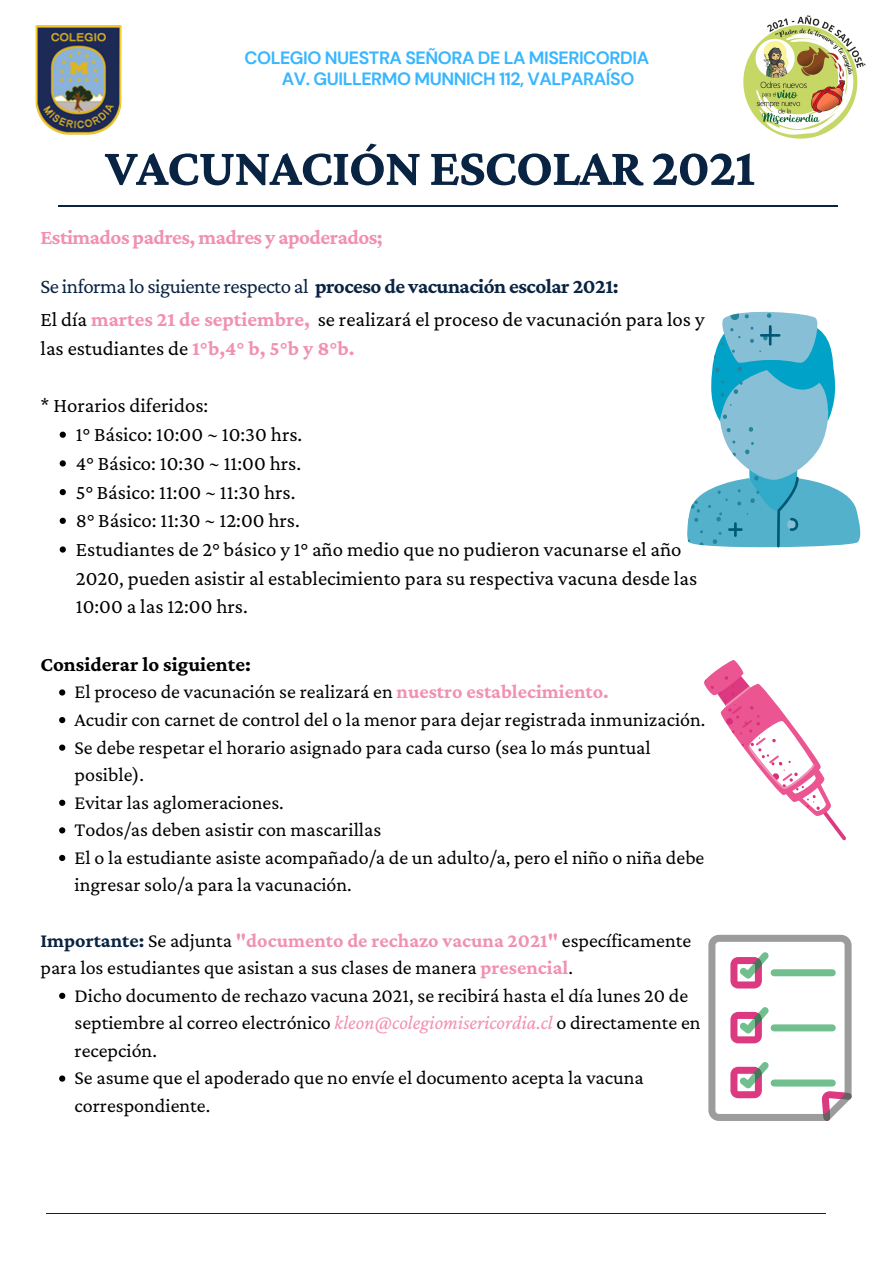
<style>
.page{position:relative;width:893px;height:1263px;background:#fff}
.page>*{position:absolute;margin:0;border:0;box-sizing:border-box;transform-origin:0 0}
.t1{font:700 54px "Crimson Pro";letter-spacing:-.025em;color:#092342}
.t2{font:700 21px "Crimson Pro";letter-spacing:-.025em;color:#092342}
.t3{font:700 21px "Crimson Pro";letter-spacing:-.025em;color:#f190b3}
.t4{font:20.77px/28.7px "Crimson Pro";color:#000}
.t5{font:700 20.77px "Crimson Pro";color:#000}
.t6{font:20.02px/27.6px "Crimson Pro";color:#000}
.t7{font:700 17.77px "DM Sans";letter-spacing:-.025em;color:#38b6ff}
.s1{font-weight:400}
.s2{font-weight:700;color:#f190b3}
.s3{font-weight:700;color:#092342}
.s4{font-style:italic;color:#f190b3}
</style>
<div class="page">
<hr style="left:58px;top:205px;width:780px;height:2px;background:#092342">
<hr style="left:46px;top:1213px;width:780px;height:1px;background:#092342">
<svg style="left:687px;top:311px;width:174px;height:237px"></svg>
<hr style="left:769px;top:325px;width:2px;height:21px;background:#005874">
<hr style="left:760px;top:334px;width:20px;height:3px;background:#005874">
<svg style="left:704px;top:660px;width:142px;height:180px"></svg>
<svg style="left:708px;top:935px;width:143px;height:186px"></svg>
<div style="left:774px;top:969px;width:58px;height:7px;background:#71be8e"></div>
<div style="left:774px;top:1024px;width:58px;height:7px;background:#71be8e"></div>
<div style="left:774px;top:1079px;width:58px;height:7px;background:#71be8e"></div>
<img style="left:35px;top:25px;width:87px;height:110px">
<svg style="left:60px;top:432px;width:6px;height:6px"></svg>
<svg style="left:60px;top:460px;width:6px;height:6px"></svg>
<svg style="left:60px;top:489px;width:6px;height:6px"></svg>
<svg style="left:60px;top:518px;width:6px;height:6px"></svg>
<svg style="left:60px;top:546px;width:6px;height:7px"></svg>
<svg style="left:59px;top:689px;width:6px;height:6px"></svg>
<svg style="left:59px;top:717px;width:6px;height:6px"></svg>
<svg style="left:59px;top:744px;width:6px;height:7px"></svg>
<svg style="left:59px;top:800px;width:6px;height:6px"></svg>
<svg style="left:59px;top:827px;width:6px;height:6px"></svg>
<svg style="left:59px;top:855px;width:6px;height:6px"></svg>
<svg style="left:59px;top:993px;width:6px;height:6px"></svg>
<svg style="left:59px;top:1075px;width:6px;height:7px"></svg>
<img style="left:743px;top:15px;width:123px;height:124px">
<p class="t7" style="left:244px;top:46px;width:406px">COLEGIO NUESTRA SEÑORA DE LA MISERICORDIA</p>
<p class="t7" style="left:282px;top:67px;width:354px">AV. GUILLERMO MUNNICH 112, VALPARAÍSO</p>
<p class="t1" style="left:105px;top:137px;width:651px">VACUNACIÓN ESCOLAR 2021</p>
<p class="t3" style="left:41px;top:225px;width:344px">Estimados padres, madres y apoderados;</p>
<p class="t2" style="left:41px;top:274px;width:579px"><span class="s1">Se informa lo siguiente respecto al</span> proceso de vacunación escolar 2021:</p>
<p class="t4" style="left:41px;top:305px;width:665px">El día <span class="s2">martes 21 de septiembre,</span> se realizará el proceso de vacunación para los y las estudiantes de <span class="s2">1°b,4° b, 5°b y 8°b.</span></p>
<p class="t4" style="left:41px;top:391px;width:169px">* Horarios diferidos:</p>
<p class="t4" style="left:76px;top:420px;width:228px">1° Básico: 10:00 ~ 10:30 hrs.</p>
<p class="t4" style="left:76px;top:448px;width:227px">4° Básico: 10:30 ~ 11:00 hrs.</p>
<p class="t4" style="left:76px;top:477px;width:221px">5° Básico: 11:00 ~ 11:30 hrs.</p>
<p class="t4" style="left:76px;top:506px;width:225px">8° Básico: 11:30 ~ 12:00 hrs.</p>
<p class="t4" style="left:76px;top:534px;width:623px">Estudiantes de 2° básico y 1° año medio que no pudieron vacunarse el año<br>2020, pueden asistir al establecimiento para su respectiva vacuna desde las<br>10:00 a las 12:00 hrs.</p>
<p class="t5" style="left:41px;top:652px;width:212px">Considerar lo siguiente:</p>
<p class="t6" style="left:75px;top:678px;width:535px">El proceso de vacunación se realizará en <span class="s2">nuestro establecimiento.</span></p>
<p class="t6" style="left:75px;top:705px;width:632px">Acudir con carnet de control del o la menor para dejar registrada inmunización.</p>
<p class="t6" style="left:75px;top:733px;width:578px">Se debe respetar el horario asignado para cada curso (sea lo más puntual posible).</p>
<p class="t6" style="left:75px;top:788px;width:211px">Evitar las aglomeraciones.</p>
<p class="t6" style="left:75px;top:816px;width:308px">Todos/as deben asistir con mascarillas</p>
<p class="t6" style="left:75px;top:843px;width:631px">El o la estudiante asiste acompañado/a de un adulto/a, pero el niño o niña debe ingresar solo/a para la vacunación.</p>
<p class="t6" style="left:41px;top:926px;width:652px"><span class="s3">Importante:</span> Se adjunta <span class="s2">"documento de rechazo vacuna 2021"</span> específicamente para los estudiantes que asistan a sus clases de manera <span class="s2">presencial</span>.</p>
<p class="t6" style="left:75px;top:981px;width:627px">Dicho documento de rechazo vacuna 2021, se recibirá hasta el día lunes 20 de septiembre al correo electrónico <span class="s4">kleon@colegiomisericordia.cl</span> o directamente en recepción.</p>
<p class="t6" style="left:75px;top:1064px;width:571px">Se asume que el apoderado que no envíe el documento acepta la vacuna correspondiente.</p>
</div>
